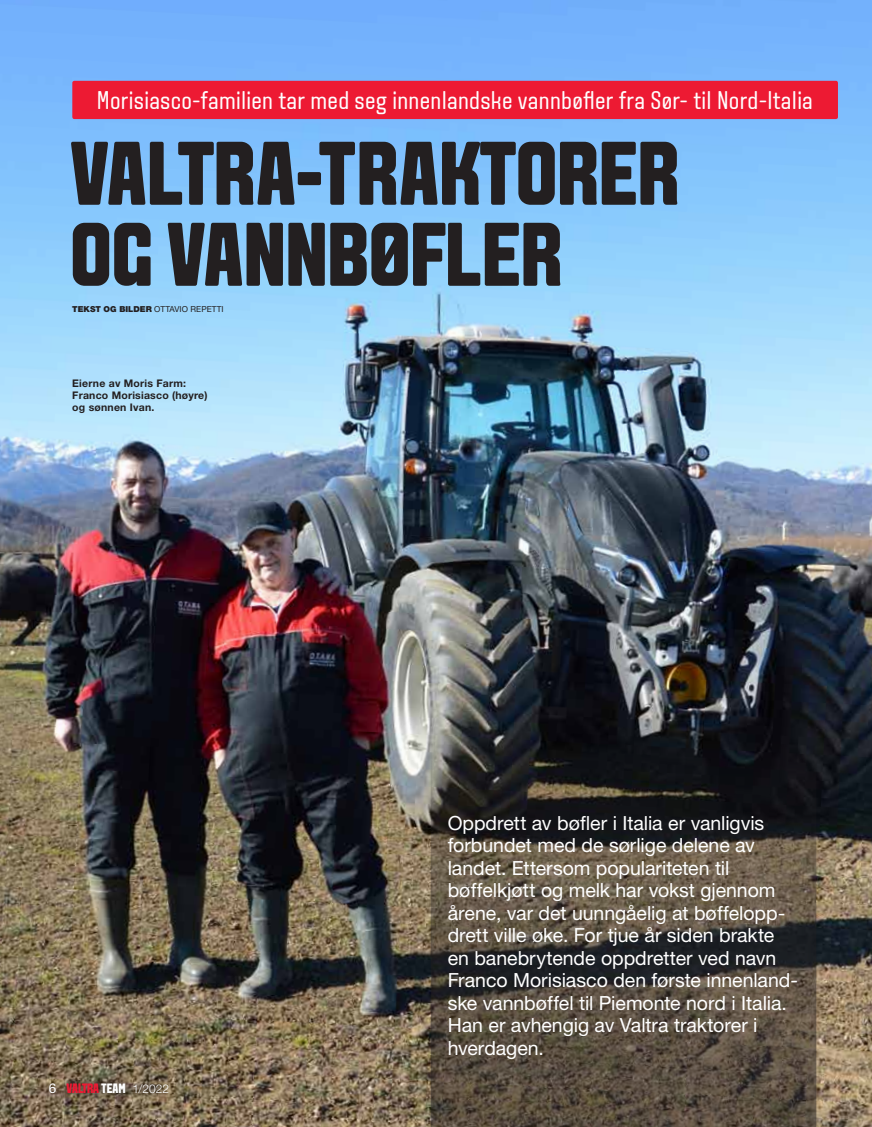
<style>
.page{position:relative;width:872px;height:1127px;background:#fff}
.page>*{position:absolute;margin:0;border:0;box-sizing:border-box;transform-origin:0 0}
.t1{font:800 90px/81px "VALTRA Aveny T";color:#231f20}
.t2{font:25.5px "VALTRA Aveny T";letter-spacing:.01em;color:#fff}
.t3{font:19.5px/22.5px "Helvetica Neue LT Std";letter-spacing:-.005em;color:#fff}
.t4{font:800 13.5px "VALTRA Aveny T";letter-spacing:-.01em;color:#ed1a33}
.t5{font:700 10.5px/12px "Helvetica Neue LT Std";letter-spacing:.02em;color:#231f20}
.t6{font:900 8.25px "Helvetica Neue LT Std";color:#231f20}
.t7{font:8.25px "Helvetica Neue LT Std";color:#231f20}
.s1{font-weight:400}
.s2{font-family:"Helvetica Neue LT Std";font-weight:400;color:#fff}
.s3{color:#fff}
.s4{font-family:"Helvetica Neue LT Std";font-weight:300;font-size:12px;color:#fff}
</style>
<div class="page">
<img style="left:0;top:0;width:872px;height:1127px">
<svg style="left:431px;top:732px;width:385px;height:395px;background:#463f36"></svg>
<div style="left:72px;top:81px;width:766px;height:38px;background:#ed1a33;border-radius:2px"></div>
<svg style="left:41px;top:1074px;width:136px;height:28px;background:#71624d"></svg>
<h2 class="t2" style="left:97px;top:84px;width:717px">Morisiasco-familien tar med seg innenlandske vannbøfler fra Sør- til Nord-Italia</h2>
<h1 class="t1" style="left:70px;top:132px;width:611px">VALTRA-TRAKTORER<br>OG VANNBØFLER</h1>
<p class="t6" style="left:72px;top:304px;width:7px">TEKST</p>
<p class="t6" style="left:104px;top:304px;width:63px">OG BILDER <span class="s1">Ottavio</span></p>
<p class="t7" style="left:190px;top:304px;width:27px">Repetti</p>
<p class="t5" style="left:72px;top:377px;width:137px">Eierne av Moris Farm:<br>Franco Morisiasco (høyre) og sønnen Ivan.</p>
<p class="t4" style="left:49px;top:1079px;width:122px"><span class="s2">6</span> VALTRA <span class="s3">TEAM</span> <span class="s4">1/2022</span></p>
<p class="t3" style="left:448px;top:811px;width:352px">Oppdrett av bøfler i Italia er vanligvis forbundet med de sørlige delene av landet. Ettersom populariteten til bøffelkjøtt og melk har vokst gjennom årene, var det uunngåelig at bøffelopp&shy;drett ville øke. For tjue år siden brakte en banebrytende oppdretter ved navn Franco Morisiasco den første innenland&shy;ske vannbøffel til Piemonte nord i Italia.<br>Han er avhengig av Valtra traktorer i hverdagen.</p>
</div>
